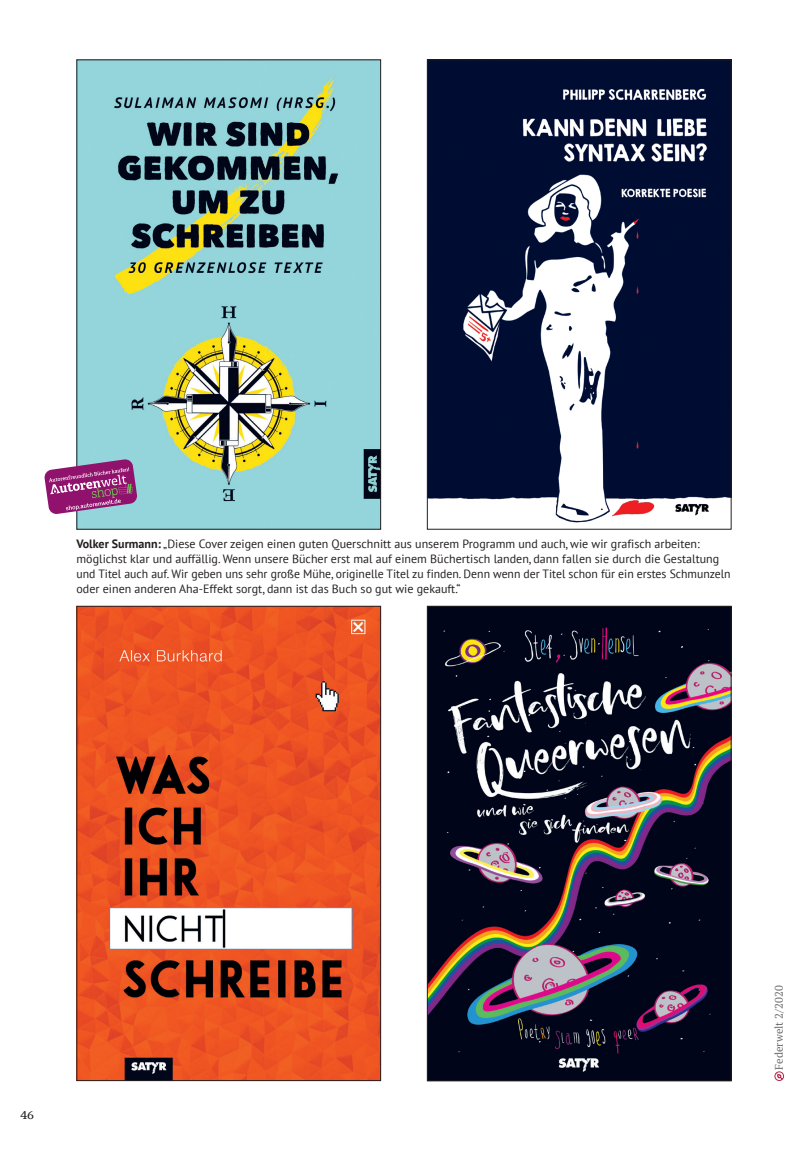
<style>
.page{position:relative;width:808px;height:1149px;background:#fff}
.page>*{position:absolute;margin:0;border:0;box-sizing:border-box;transform-origin:0 0}
.t1{font:12px/15px "PT Sans";color:#231f20}
.t2{font:11.25px "PT Serif Caption";color:#231f20}
.t3{font:10.95px "PT Serif";color:#6c6d70}
.s1{font-weight:700}
</style>
<div class="page">
<svg style="left:774px;top:1071px;width:10px;height:9px"></svg>
<img style="left:79px;top:607px;width:300px;height:471px">
<div style="left:77px;top:605px;width:304px;height:475px;border:1px solid #231f20"></div>
<img style="left:429px;top:62px;width:300px;height:461px">
<div style="left:427px;top:60px;width:304px;height:469px;border:1px solid #231f20"></div>
<img style="left:429px;top:607px;width:300px;height:471px">
<div style="left:427px;top:605px;width:304px;height:475px;border:1px solid #231f20"></div>
<img style="left:79px;top:62px;width:300px;height:465px">
<div style="left:77px;top:60px;width:304px;height:469px;border:1px solid #231f20"></div>
<svg style="left:44px;top:458px;width:94px;height:56px"></svg>
<p class="t1" style="left:77px;top:536px;width:656px"><span class="s1">Volker Surmann:</span> „Diese Cover zeigen einen guten Querschnitt aus unserem Programm und auch, wie wir grafisch arbeiten: möglichst klar und auffällig. Wenn unsere Bücher erst mal auf einem Büchertisch landen, dann fallen sie durch die Gestaltung und Titel auch auf. Wir geben uns sehr große Mühe, originelle Titel zu finden. Denn wenn der Titel schon für ein erstes Schmunzeln oder einen anderen Aha-Effekt sorgt, dann ist das Buch so gut wie gekauft.“</p>
<p class="t2" style="left:21px;top:1107px;width:15px">46</p>
<p class="t3" style="left:772px;top:1069px;width:86px;rotate:-90deg">Federwelt 2/2020</p>
</div>
